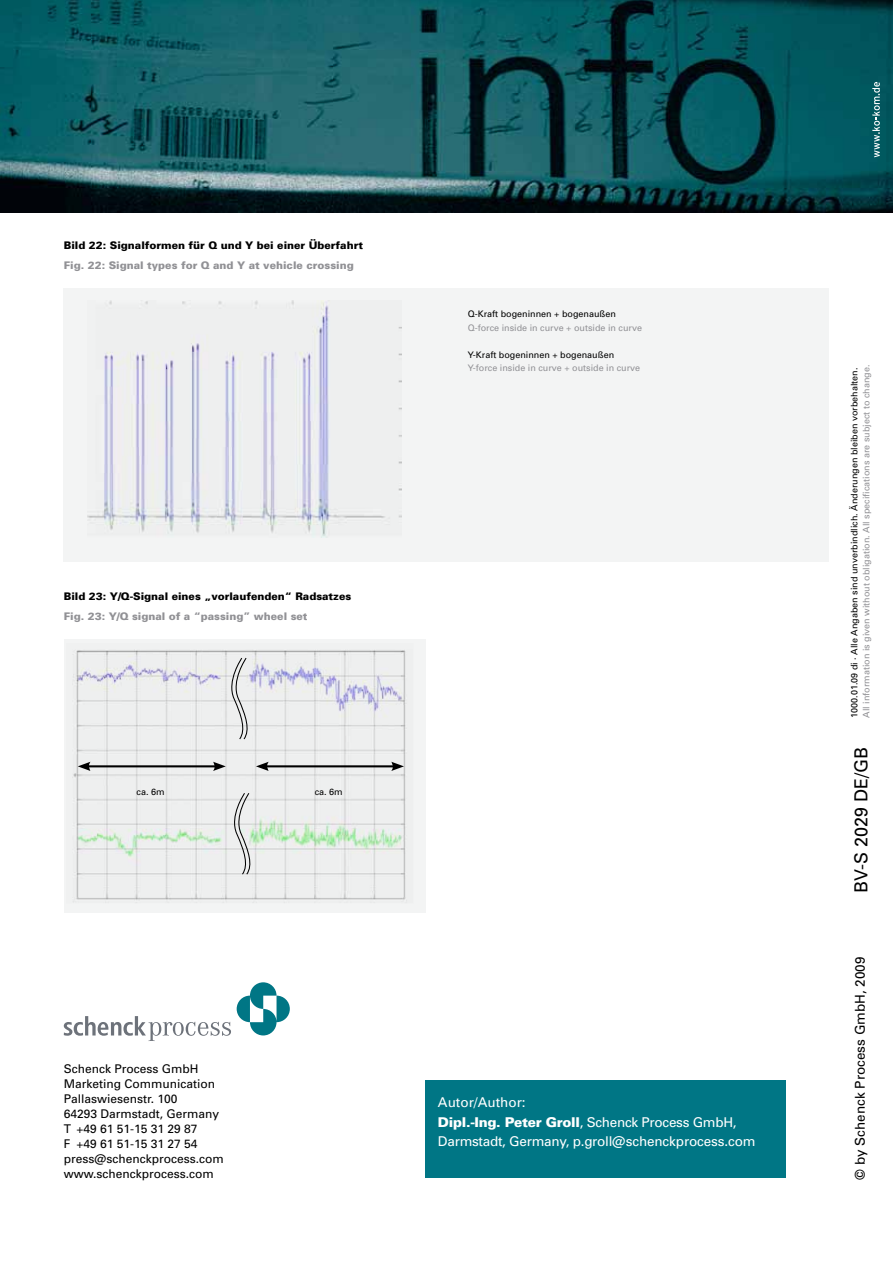
<style>
.page{position:relative;width:893px;height:1263px;background:#fff}
.page>*{position:absolute;margin:0;border:0;box-sizing:border-box;transform-origin:0 0}
.t1{font:18px "Univers";color:#000}
.t2{font:13.5px/19.5px "Univers";letter-spacing:-.01em;color:#fff}
.t3{font:13.5px "Univers";color:#000}
.t4{font:12px/15px "Univers";color:#000}
.t5{font:900 10.5px "Univers";color:#000}
.t6{font:900 10.5px "Univers";color:#919195}
.t7{font:9px "Univers";color:#919195}
.t8{font:9px "Univers";color:#000}
.s1{font-weight:900}
</style>
<div class="page">
<img style="left:0;top:0;width:893px;height:213px">
<svg style="left:872px;top:82px;width:8px;height:75px"></svg>
<svg style="left:64px;top:1016px;width:167px;height:25px"></svg>
<svg style="left:237px;top:982px;width:53px;height:53px"></svg>
<div style="left:425px;top:1080px;width:361px;height:98px;background:#007685"></div>
<div style="left:64px;top:288px;width:765px;height:273px;background:#f3f4f4"></div>
<div style="left:64px;top:639px;width:361px;height:273px;background:#f3f4f4"></div>
<img style="left:87px;top:300px;width:315px;height:237px">
<img style="left:72px;top:649px;width:335px;height:254px">
<hr style="left:87px;top:765px;width:130px;height:2px;background:#000">
<svg style="left:78px;top:762px;width:13px;height:9px"></svg>
<svg style="left:213px;top:762px;width:13px;height:9px"></svg>
<hr style="left:265px;top:765px;width:130px;height:2px;background:#000">
<svg style="left:256px;top:762px;width:13px;height:9px"></svg>
<svg style="left:391px;top:762px;width:13px;height:9px"></svg>
<p class="t5" style="left:64px;top:239px;width:301px">Bild 22: Signalformen für Q und Y bei einer Überfahrt</p>
<p class="t6" style="left:64px;top:258px;width:291px">Fig. 22: Signal types for Q and Y at vehicle crossing</p>
<p class="t5" style="left:64px;top:590px;width:289px">Bild 23: Y/Q-Signal eines „vorlaufenden“ Radsatzes</p>
<p class="t6" style="left:64px;top:609px;width:245px">Fig. 23: Y/Q signal of a “passing” wheel set</p>
<p class="t8" style="left:137px;top:787px;width:30px">ca. 6m</p>
<p class="t8" style="left:315px;top:787px;width:30px">ca. 6m</p>
<p class="t8" style="left:468px;top:309px;width:150px">Q-Kraft bogeninnen + bogenaußen</p>
<p class="t7" style="left:468px;top:322px;width:176px">Q-force inside in curve + outside in curve</p>
<p class="t8" style="left:468px;top:349px;width:148px">Y-Kraft bogeninnen + bogenaußen</p>
<p class="t7" style="left:468px;top:363px;width:174px">Y-force inside in curve + outside in curve</p>
<p class="t4" style="left:64px;top:1061px;width:162px">Schenck Process GmbH<br>Marketing Communication<br>Pallaswiesenstr. 100<br>64293 Darmstadt, Germany<br>T +49 61 51-15 31 29 87<br>F +49 61 51-15 31 27 54 press@schenckprocess.com www.schenckprocess.com</p>
<p class="t2" style="left:438px;top:1093px;width:319px">Autor/Author:<br><span class="s1">Dipl.-Ing. Peter Groll</span>, Schenck Process GmbH,<br>Darmstadt, Germany, p.groll@schenckprocess.com</p>
<p class="t8" style="left:849px;top:718px;width:352px;rotate:-90deg">1000.01.09 di · Alle Angaben sind unverbindlich. Änderungen bleiben vorbehalten.</p>
<p class="t7" style="left:861px;top:718px;width:355px;rotate:-90deg">All information is given without obligation. All specifications are subject to change.</p>
<h1 class="t1" style="left:851px;top:893px;width:148px;rotate:-90deg">BV-S 2029 DE/GB</h1>
<p class="t3" style="left:852px;top:1180px;width:225px;rotate:-90deg">© by Schenck Process GmbH, 2009</p>
</div>
